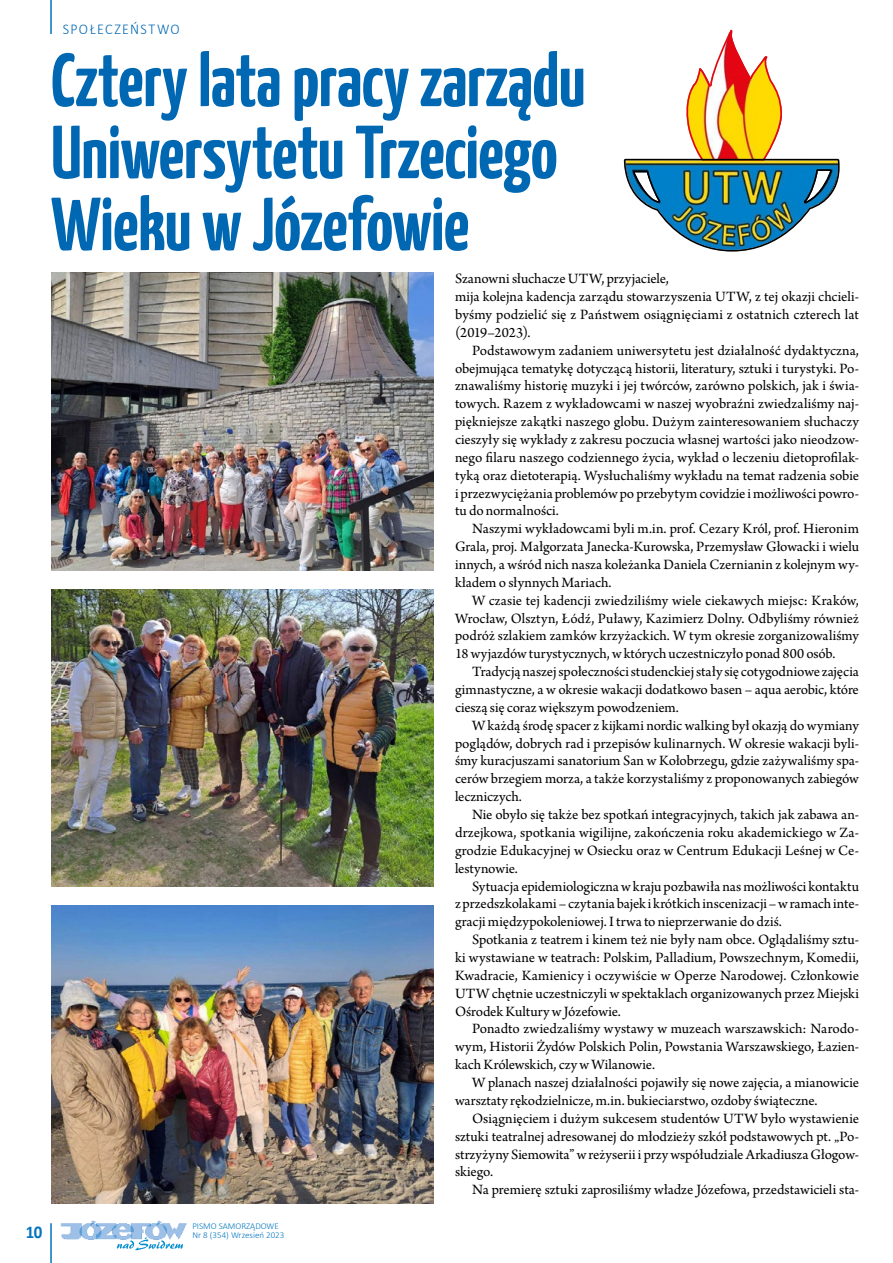
<style>
.page{position:relative;width:893px;height:1263px;background:#fff}
.page>*{position:absolute;margin:0;border:0;box-sizing:border-box;transform-origin:0 0}
.t1{font:700 75px/72px "Yanone Kaffeesatz";letter-spacing:-.01em;color:#0067b2}
.t2{font:700 18px "Calibri";color:#0075bf;scale:.94 1}
.t3{font:15px/17.9px "Arno Pro";color:#000;text-align:justify}
.t4{font:300 15px "Calibri";letter-spacing:.095em;color:#0067b2;scale:.94 1}
.t5{font:300 9px/9.4px "Calibri";color:#0075bf}
</style>
<div class="page">
<svg style="left:623px;top:29px;width:217px;height:223px"></svg>
<img style="left:51px;top:906px;width:383px;height:297px">
<img style="left:51px;top:589px;width:383px;height:298px">
<img style="left:51px;top:272px;width:383px;height:298px">
<img style="left:61px;top:1220px;width:126px;height:19px">
<svg style="left:117px;top:1237px;width:66px;height:13px"></svg>
<hr style="left:50px;top:1223px;width:2px;height:40px;background:#0075bf">
<hr style="left:50px;top:0;width:2px;height:34px;background:#0075bf">
<p class="t4" style="left:63px;top:20px;width:126px">SPOŁECZEŃSTWO</p>
<h1 class="t1" style="left:51px;top:41px;width:536px">Cztery lata pracy zarządu<br>Uniwersytetu Trzeciego<br>Wieku w Józefowie</h1>
<p class="t3" style="left:455px;top:271px;width:405px;text-align:left">Szanowni słuchacze UTW, przyjaciele,<br>mija kolejna kadencja zarządu stowarzyszenia UTW, z tej okazji chcieli&shy;byśmy podzielić się z Państwem osiągnięciami z ostatnich czterech lat (2019–2023).</p>
<p class="t3" style="left:455px;top:342px;width:405px;text-indent:17px">Podstawowym zadaniem uniwersytetu jest działalność dydaktyczna, obejmująca tematykę dotyczącą historii, literatury, sztuki i turystyki. Po&shy;znawaliśmy historię muzyki i jej twórców, zarówno polskich, jak i świa&shy;towych. Razem z wykładowcami w naszej wyobraźni zwiedzaliśmy naj&shy;piękniejsze zakątki naszego globu. Dużym zainteresowaniem słuchaczy cieszyły się wykłady z zakresu poczucia własnej wartości jako nieodzow&shy;nego filaru naszego codziennego życia, wykład o leczeniu dietoprofilak&shy;tyką oraz dietoterapią. Wysłuchaliśmy wykładu na temat radzenia sobie i przezwyciężania problemów po przebytym covidzie i możliwości powro&shy;tu do normalności.</p>
<p class="t3" style="left:455px;top:521px;width:405px;text-indent:17px">Naszymi wykładowcami byli m.in. prof. Cezary Król, prof. Hieronim Grala, proj. Małgorzata Janecka-Kurowska, Przemysław Głowacki i wielu innych, a wśród nich nasza koleżanka Daniela Czernianin z kolejnym wy&shy;kładem o słynnych Mariach.</p>
<p class="t3" style="left:455px;top:592px;width:405px;text-indent:17px">W czasie tej kadencji zwiedziliśmy wiele ciekawych miejsc: Kraków, Wrocław, Olsztyn, Łódź, Puławy, Kazimierz Dolny. Odbyliśmy również podróż szlakiem zamków krzyżackich. W tym okresie zorganizowaliśmy 18 wyjazdów turystycznych, w których uczestniczyło ponad 800 osób.</p>
<p class="t3" style="left:455px;top:663px;width:405px;text-indent:17px">Tradycją naszej społeczności studenckiej stały się cotygodniowe zajęcia gimnastyczne, a w okresie wakacji dodatkowo basen – aqua aerobic, które cieszą się coraz większym powodzeniem.</p>
<p class="t3" style="left:455px;top:717px;width:405px;text-indent:17px">W każdą środę spacer z kijkami nordic walking był okazją do wymiany poglądów, dobrych rad i przepisów kulinarnych. W okresie wakacji byli&shy;śmy kuracjuszami sanatorium San w Kołobrzegu, gdzie zażywaliśmy spa&shy;cerów brzegiem morza, a także korzystaliśmy z proponowanych zabiegów leczniczych.</p>
<p class="t3" style="left:455px;top:806px;width:405px;text-indent:17px">Nie obyło się także bez spotkań integracyjnych, takich jak zabawa an&shy;drzejkowa, spotkania wigilijne, zakończenia roku akademickiego w Za&shy;grodzie Edukacyjnej w Osiecku oraz w Centrum Edukacji Leśnej w Ce&shy;lestynowie.</p>
<p class="t3" style="left:455px;top:878px;width:405px;text-indent:17px">Sytuacja epidemiologiczna w kraju pozbawiła nas możliwości kontaktu z przedszkolakami – czytania bajek i krótkich inscenizacji – w ramach inte&shy;gracji międzypokoleniowej. I trwa to nieprzerwanie do dziś.</p>
<p class="t3" style="left:455px;top:931px;width:405px;text-indent:17px">Spotkania z teatrem i kinem też nie były nam obce. Oglądaliśmy sztu&shy;ki wystawiane w teatrach: Polskim, Palladium, Powszechnym, Komedii, Kwadracie, Kamienicy i oczywiście w Operze Narodowej. Członkowie UTW chętnie uczestniczyli w spektaklach organizowanych przez Miejski Ośrodek Kultury w Józefowie.</p>
<p class="t3" style="left:455px;top:1021px;width:405px;text-indent:17px">Ponadto zwiedzaliśmy wystawy w muzeach warszawskich: Narodo&shy;wym, Historii Żydów Polskich Polin, Powstania Warszawskiego, Łazien&shy;kach Królewskich, czy w Wilanowie.</p>
<p class="t3" style="left:455px;top:1074px;width:405px;text-indent:17px">W planach naszej działalności pojawiły się nowe zajęcia, a mianowicie warsztaty rękodzielnicze, m.in. bukieciarstwo, ozdoby świąteczne.</p>
<p class="t3" style="left:455px;top:1110px;width:405px;text-indent:17px">Osiągnięciem i dużym sukcesem studentów UTW było wystawienie sztuki teatralnej adresowanej do młodzieży szkół podstawowych pt. „Po&shy;strzyżyny Siemowita” w reżyserii i przy współudziale Arkadiusza Głogow&shy;skiego.</p>
<p class="t3" style="left:472px;top:1182px;width:388px">Na premierę sztuki zaprosiliśmy władze Józefowa, przedstawicieli sta-</p>
<p class="t2" style="left:26px;top:1220px;width:19px">10</p>
<p class="t5" style="left:192px;top:1221px;width:93px">PISMO SAMORZĄDOWE<br>Nr 8 (354) Wrzesień 2023</p>
</div>
